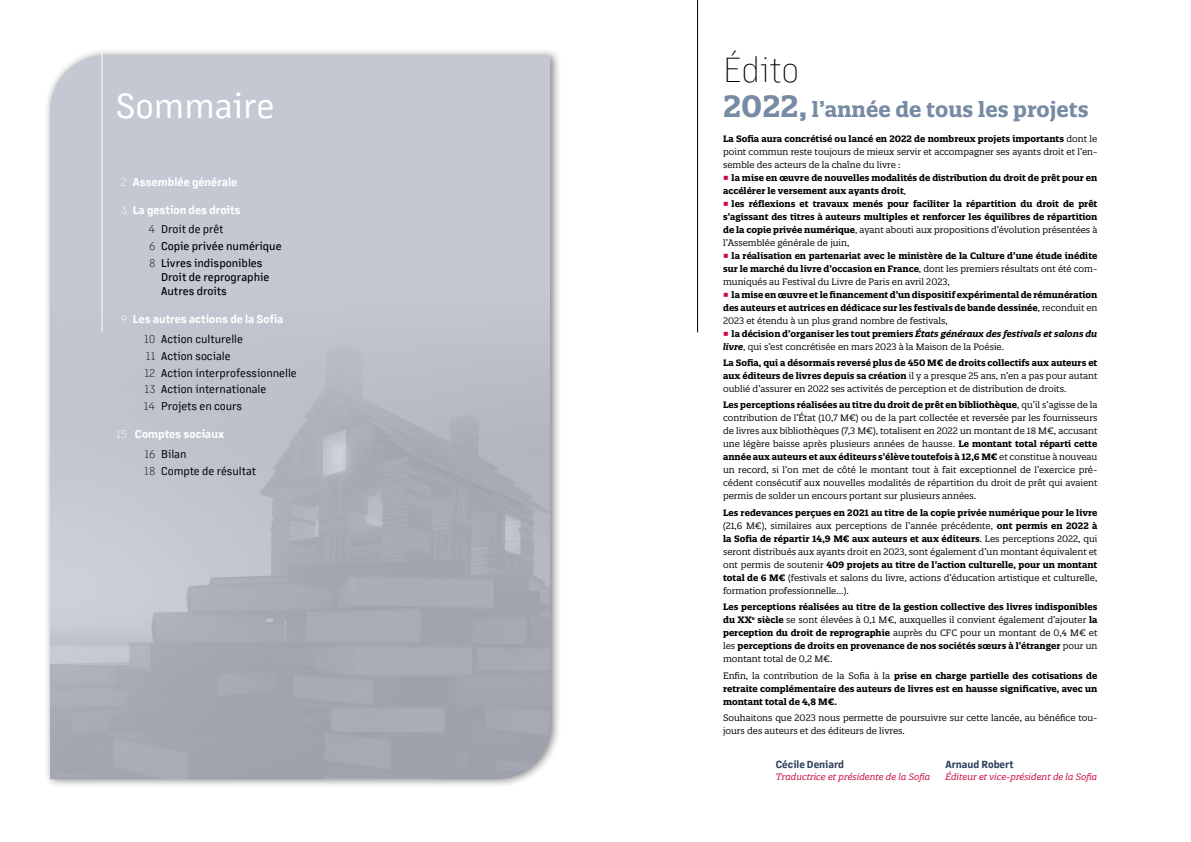
<style>
.page{position:relative;width:1191px;height:842px;background:#fff}
.page>*{position:absolute;margin:0;border:0;box-sizing:border-box;transform-origin:0 0}
.t1{font:34px "Margin MVB";color:#fff}
.t2{font:200 34px "Margin MVB";color:#000}
.t3{font:700 21px "Quatro Slab";color:#788ba4}
.t4{font:700 11px/19.7px "Margin MVB";color:#fff}
.t5{font:11px/16.8px "Margin MVB";color:#000}
.t6{font:500 11px/16.8px "Margin MVB";color:#000}
.t7{font:700 10px "Margin MVB";color:#2f405c}
.t8{font:700 9px/13px "Quatro Slab";color:#000;text-align:justify}
.t9{font:9px/13px "Quatro Slab";color:#000;text-align:justify}
.t10{font:italic 9px "Quatro Slab";color:#ca0739}
.s1{font-weight:300}
.s2{font-weight:300;color:#000}
.s3{font-weight:400;color:#000}
.s4{font-size:30px}
.s5{font-weight:400}
.s6{font-family:"Margin MVB";font-weight:400;color:#ca0739}
.s7{font-style:italic}
.s8{font-weight:700}
</style>
<div class="page">
<div style="left:44px;top:47px;width:518px;height:741px;background:#000;opacity:.5"></div>
<div style="left:50px;top:56px;width:500px;height:234px;background:#c3c8d2"></div>
<img style="left:50px;top:290px;width:500px;height:489px">
<hr style="left:697px;top:0;width:1px;height:332px;background:#000">
<hr style="left:102px;top:0;width:1px;height:332px;background:#fff">
<h1 class="t1" style="left:116px;top:82px;width:160px">Sommaire</h1>
<p class="t4" style="left:121px;top:171px;width:118px"><span class="s1">2</span> Assemblée générale</p>
<p class="t4" style="left:148px;top:199px;width:94px;text-indent:-27px"><span class="s1">3</span> La gestion des droits<br><span class="s2">4</span> <span class="s3">Droit de prêt</span></p>
<p class="t6" style="left:149px;top:237px;width:134px"><span class="s1">6</span> Copie privée numérique<br><span class="s1">8</span> Livres indisponibles</p>
<p class="t6" style="left:161px;top:269px;width:110px;line-height:14px">Droit de reprographie<br>Autres droits</p>
<p class="t4" style="left:144px;top:309px;width:141px;text-indent:-23px"><span class="s1">9</span> Les autres actions de la Sofia<br><span class="s2">10</span> <span class="s3">Action culturelle</span></p>
<p class="t5" style="left:144px;top:347px;width:154px"><span class="s1">11</span> Action sociale<br><span class="s1">12</span> Action interprofessionnelle<br><span class="s1">13</span> Action internationale<br><span class="s1">14</span> Projets en cours</p>
<p class="t4" style="left:144px;top:424px;width:81px;text-indent:-28px"><span class="s1">15</span> Comptes sociaux<br><span class="s2">16</span> <span class="s3">Bilan</span></p>
<p class="t5" style="left:144px;top:462px;width:113px"><span class="s1">18</span> Compte de résultat</p>
<h1 class="t2" style="left:723px;top:46px;width:77px">Édito</h1>
<h2 class="t3" style="left:723px;top:96px;width:367px"><span class="s4">2022,</span> l’année de tous les projets</h2>
<p class="t8" style="left:723px;top:132px;width:376px;text-align:left">La Sofia aura concrétisé ou lancé en 2022 de nombreux projets importants <span class="s5">dont le point commun reste toujours de mieux servir et accompagner ses ayants droit et l’en&shy;semble des acteurs de la chaîne du livre :<br></span><span class="s6">◼</span> la mise en œuvre de nouvelles modalités de distribution du droit de prêt pour en accélérer le versement aux ayants droit<span class="s5">,<br></span><span class="s6">◼</span> les réflexions et travaux menés pour faciliter la répartition du droit de prêt s’agissant des titres à auteurs multiples et renforcer les équilibres de répartition de la copie privée numérique<span class="s5">, ayant abouti aux propositions d’évolution présentées à l’Assemblée générale de juin,<br></span><span class="s6">◼</span> la réalisation en partenariat avec le ministère de la Culture d’une étude inédite sur le marché du livre d’occasion en France<span class="s5">, dont les premiers résultats ont été com&shy;muniqués au Festival du Livre de Paris en avril 2023,<br></span><span class="s6">◼</span> la mise en œuvre et le financement d’un dispositif expérimental de rémunération des auteurs et autrices en dédicace sur les festivals de bande dessinée<span class="s5">, reconduit en 2023 et étendu à un plus grand nombre de festivals,<br></span><span class="s6">◼</span> la décision d’organiser les tout premiers <span class="s7">États généraux des festivals et salons du livre</span><span class="s5">, qui s’est concrétisée en mars 2023 à la Maison de la Poésie.</span></p>
<p class="t9" style="left:723px;top:356px;width:376px"><span class="s8">La Sofia, qui a désormais reversé plus de 450 M€ de droits collectifs aux auteurs et aux éditeurs de livres depuis sa création</span> il y a presque 25 ans, n’en a pas pour autant oublié d’assurer en 2022 ses activités de perception et de distribution de droits.</p>
<p class="t9" style="left:723px;top:399px;width:376px"><span class="s8">Les perceptions réalisées au titre du droit de prêt en bibliothèque</span>, qu’il s’agisse de la contribution de l’État (10,7 M€) ou de la part collectée et reversée par les fournisseurs de livres aux bibliothèques (7,3 M€), totalisent en 2022 un montant de 18 M€, accusant une légère baisse après plusieurs années de hausse. <span class="s8">Le montant total réparti cette année aux auteurs et aux éditeurs s’élève toutefois à 12,6 M€</span> et constitue à nouveau un record, si l’on met de côté le montant tout à fait exceptionnel de l’exercice pré&shy;cédent consécutif aux nouvelles modalités de répartition du droit de prêt qui avaient permis de solder un encours portant sur plusieurs années.</p>
<p class="t9" style="left:723px;top:506px;width:376px"><span class="s8">Les redevances perçues en 2021 au titre de la copie privée numérique pour le livre </span>(21,6 M€), similaires aux perceptions de l’année précédente, <span class="s8">ont permis en 2022 à la Sofia de répartir 14,9 M€ aux auteurs et aux éditeurs</span>. Les perceptions 2022, qui seront distribués aux ayants droit en 2023, sont également d’un montant équivalent et ont permis de soutenir <span class="s8">409 projets au titre de l’action culturelle, pour un montant total de 6 M€</span> (festivals et salons du livre, actions d’éducation artistique et culturelle, formation professionnelle…).</p>
<p class="t8" style="left:723px;top:600px;width:376px">Les perceptions réalisées au titre de la gestion collective des livres indisponibles du XX<sup>e</sup> siècle <span class="s5">se sont élevées à 0,1 M€, auxquelles il convient également d’ajouter</span> la perception du droit de reprographie <span class="s5">auprès du CFC pour un montant de 0,4 M€ et les</span> perceptions de droits en provenance de nos sociétés sœurs à l’étranger <span class="s5">pour un montant total de 0,2 M€.</span></p>
<p class="t8" style="left:723px;top:669px;width:376px"><span class="s5">Enfin, la contribution de la Sofia à la</span> prise en charge partielle des cotisations de retraite complémentaire des auteurs de livres est en hausse significative, avec un montant total de 4,8 M€.</p>
<p class="t9" style="left:723px;top:711px;width:376px">Souhaitons que 2023 nous permette de poursuivre sur cette lancée, au bénéfice tou&shy;jours des auteurs et des éditeurs de livres.</p>
<p class="t7" style="left:776px;top:757px;width:70px">Cécile Deniard</p>
<p class="t10" style="left:776px;top:771px;width:156px">Traductrice et présidente de la Sofia</p>
<p class="t7" style="left:945px;top:757px;width:70px">Arnaud Robert</p>
<p class="t10" style="left:945px;top:771px;width:153px">Éditeur et vice-président de la Sofia</p>
</div>
